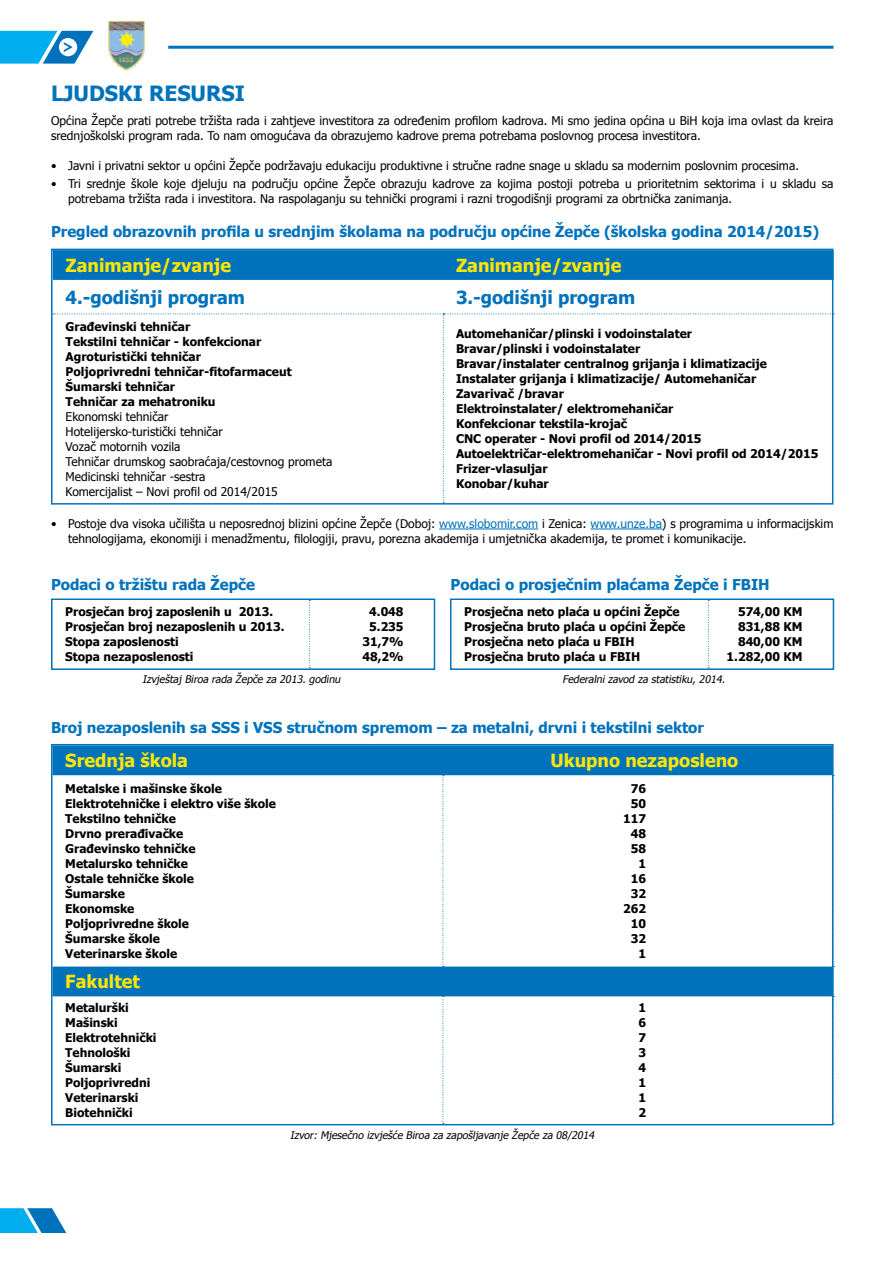
<style>
.page{position:relative;width:893px;height:1263px;background:#fff}
.page>*{position:absolute;margin:0;border:0;box-sizing:border-box;transform-origin:0 0}
.t1{font:700 21px "Tahoma";color:#0072bc}
.t2{font:700 18px "Tahoma";color:#ffe600}
.t3{font:700 18px "Tahoma";color:#0072bc}
.t4{font:700 15px "Tahoma";color:#0072bc}
.t5{font:700 12px/15px "Tahoma";color:#000}
.t6{font:12px/15px "Tahoma";color:#000}
.t7{font:italic 10.5px "Tahoma";color:#000}
.s1{color:#0072bc}
</style>
<div class="page">
<svg style="left:0;top:1208px;width:66px;height:25px"></svg>
<svg style="left:0;top:31px;width:93px;height:33px"></svg>
<hr style="left:168px;top:46px;width:665px;height:3px;background:#0072bc">
<img style="left:108px;top:21px;width:37px;height:49px">
<hr style="left:439px;top:529px;width:99px;height:1px;background:#0072bc">
<hr style="left:590px;top:529px;width:72px;height:1px;background:#0072bc">
<svg style="left:51px;top:248px;width:783px;height:257px"></svg>
<svg style="left:51px;top:744px;width:783px;height:382px"></svg>
<svg style="left:51px;top:598px;width:385px;height:72px"></svg>
<svg style="left:450px;top:598px;width:385px;height:72px"></svg>
<h1 class="t1" style="left:51px;top:79px;width:195px">LJUDSKI RESURSI</h1>
<p class="t6" style="left:51px;top:112px;width:784px">Općina Žepče prati potrebe tržišta rada i zahtjeve investitora za određenim profilom kadrova. Mi smo jedina općina u BiH koja ima ovlast da kreira srednjoškolski program rada. To nam omogućava da obrazujemo kadrove prema potrebama poslovnog procesa investitora.</p>
<p class="t6" style="left:51px;top:157px;width:749px">• Javni i privatni sektor u općini Žepče podržavaju edukaciju produktivne i stručne radne snage u skladu sa modernim poslovnim procesima.</p>
<p class="t6" style="left:68px;top:175px;width:767px;text-indent:-17px">• Tri srednje škole koje djeluju na području općine Žepče obrazuju kadrove za kojima postoji potreba u prioritetnim sektorima i u skladu sa potrebama tržišta rada i investitora. Na raspolaganju su tehnički programi i razni trogodišnji programi za obrtnička zanimanja.</p>
<p class="t4" style="left:51px;top:221px;width:770px">Pregled obrazovnih profila u srednjim školama na području općine Žepče (školska godina 2014/2015)</p>
<h2 class="t2" style="left:66px;top:253px;width:167px">Zanimanje/zvanje</h2>
<h2 class="t2" style="left:456px;top:253px;width:167px">Zanimanje/zvanje</h2>
<h2 class="t3" style="left:66px;top:284px;width:181px">4.-godišnji program</h2>
<h2 class="t3" style="left:456px;top:284px;width:181px">3.-godišnji program</h2>
<p class="t5" style="left:66px;top:318px;width:228px">Građevinski tehničar<br>Tekstilni tehničar - konfekcionar<br>Agroturistički tehničar<br>Poljoprivredni tehničar-fitofarmaceut<br>Šumarski tehničar<br>Tehničar za mehatroniku</p>
<p class="t6" style="left:66px;top:408px;width:268px">Ekonomski tehničar<br>Hotelijersko-turistički tehničar<br>Vozač motornih vozila<br>Tehničar drumskog saobraćaja/cestovnog prometa Medicinski tehničar -sestra<br>Komercijalist – Novi profil od 2014/2015</p>
<p class="t5" style="left:456px;top:325px;width:364px">Automehaničar/plinski i vodoinstalater<br>Bravar/plinski i vodoinstalater<br>Bravar/instalater centralnog grijanja i klimatizacije Instalater grijanja i klimatizacije/ Automehaničar<br>Zavarivač /bravar<br>Elektroinstalater/ elektromehaničar<br>Konfekcionar tekstila-krojač<br>CNC operater - Novi profil od 2014/2015<br>Autoelektričar-elektromehaničar - Novi profil od 2014/2015<br>Frizer-vlasuljar<br>Konobar/kuhar</p>
<p class="t6" style="left:68px;top:515px;width:767px;text-indent:-17px">• Postoje dva visoka učilišta u neposrednoj blizini općine Žepče (Doboj: <span class="s1">www.slobomir.com</span> i Zenica: <span class="s1">www.unze.ba</span>) s programima u informacijskim tehnologijama, ekonomiji i menadžmentu, filologiji, pravu, porezna akademija i umjetnička akademija, te promet i komunikacije.</p>
<p class="t4" style="left:51px;top:574px;width:205px">Podaci o tržištu rada Žepče</p>
<p class="t4" style="left:451px;top:574px;width:321px">Podaci o prosječnim plaćama Žepče i FBIH</p>
<p class="t5" style="left:65px;top:603px;width:221px">Prosječan broj zaposlenih u 2013.<br>Prosječan broj nezaposlenih u 2013.<br>Stopa zaposlenosti<br>Stopa nezaposlenosti</p>
<p class="t5" style="left:363px;top:603px;width:43px;text-align:center">4.048<br>5.235<br>31,7%<br>48,2%</p>
<p class="t5" style="left:464px;top:603px;width:223px">Prosječna neto plaća u općini Žepče<br>Prosječna bruto plaća u općini Žepče<br>Prosječna neto plaća u FBIH<br>Prosječna bruto plaća u FBIH</p>
<p class="t5" style="left:727px;top:603px;width:77px;text-align:right">574,00 KM<br>831,88 KM<br>840,00 KM<br>1.282,00 KM</p>
<p class="t7" style="left:142px;top:672px;width:202px">Izvještaj Biroa rada Žepče za 2013. godinu</p>
<p class="t7" style="left:562px;top:672px;width:166px">Federalni zavod za statistiku, 2014.</p>
<p class="t4" style="left:51px;top:717px;width:171px">Broj nezaposlenih sa sss</p>
<p class="t4" style="left:244px;top:717px;width:20px">i vss</p>
<p class="t4" style="left:287px;top:717px;width:419px">stručnom spremom – za metalni, drvni i tekstilni sektor</p>
<h2 class="t2" style="left:65px;top:748px;width:124px">Srednja škola</h2>
<h2 class="t2" style="left:550px;top:748px;width:189px">Ukupno nezaposleno</h2>
<p class="t5" style="left:65px;top:780px;width:212px">Metalske i mašinske škole<br>Elektrotehničke i elektro više škole<br>Tekstilno tehničke<br>Drvno prerađivačke<br>Građevinsko tehničke<br>Metalursko tehničke<br>Ostale tehničke škole<br>Šumarske<br>Ekonomske<br>Poljoprivredne škole<br>Šumarske škole<br>Veterinarske škole</p>
<p class="t5" style="left:623px;top:780px;width:24px;text-align:right">76<br>50<br>117<br>48<br>58<br>1<br>16<br>32<br>262<br>10<br>32<br>1</p>
<h2 class="t2" style="left:65px;top:969px;width:76px">Fakultet</h2>
<p class="t5" style="left:65px;top:1000px;width:93px">Metalurški<br>Mašinski<br>Elektrotehnički<br>Tehnološki<br>Šumarski<br>Poljoprivredni<br>Veterinarski<br>Biotehnički</p>
<p class="t5" style="left:638px;top:1000px;width:9px;text-align:justify">1<br>6<br>7<br>3<br>4<br>1<br>1<br>2</p>
<p class="t7" style="left:290px;top:1128px;width:308px">Izvor: Mjesečno izvješće Biroa za zapošljavanje Žepče za 08/2014</p>
</div>
